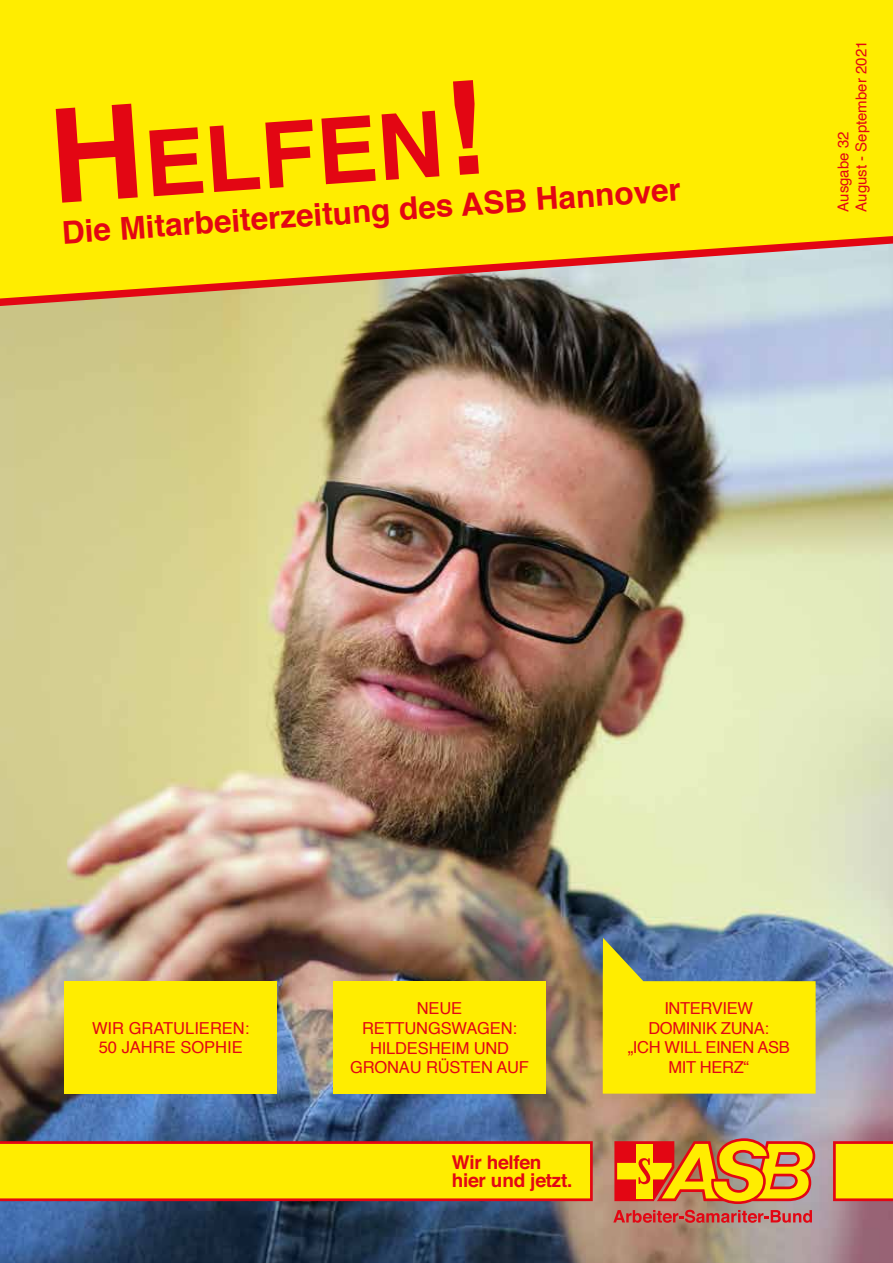
<style>
.page{position:relative;width:893px;height:1263px;background:#fff}
.page>*{position:absolute;margin:0;border:0;box-sizing:border-box;transform-origin:0 0}
.t1{font:700 91.35px "Helvetica";color:#e30613}
.t2{font:700 31.5px "Helvetica";color:#e30613}
.t3{font:700 18.9px/18.9px "Helvetica";letter-spacing:-.01em;color:#e30613}
.t4{font:16.5px/19.8px "Helvetica";letter-spacing:-.01em;color:#e30613;text-align:center}
.t5{font:15px/18px "Helvetica";color:#e30613}
.s1{font-size:130.5px}
</style>
<div class="page">
<img style="left:0;top:312px;width:893px;height:951px">
<svg style="left:0;top:0;width:893px;height:312px;background:#f4e014"></svg>
<svg style="left:613px;top:1210px;width:199px;height:13px;background:#c45a57"></svg>
<svg style="left:614px;top:1138px;width:201px;height:66px;background:#e08d25"></svg>
<svg style="left:0;top:1141px;width:593px;height:60px;background:#fbd702"></svg>
<svg style="left:833px;top:1141px;width:60px;height:60px;background:#face03"></svg>
<div style="left:64px;top:981px;width:212px;height:112px;background:#ffed00"></div>
<svg style="left:603px;top:938px;width:213px;height:156px;background:#d2ce2a"></svg>
<div style="left:333px;top:981px;width:213px;height:113px;background:#ffed00"></div>
<h1 class="t1" style="left:45px;top:98px;width:439px;rotate:-4deg"><span class="s1">H</span>elfen<span class="s1">!</span></h1>
<h2 class="t2" style="left:60px;top:207px;width:622px;rotate:-4deg">Die Mitarbeiterzeitung des ASB Hannover</h2>
<p class="t5" style="left:834px;top:212px;width:172px;rotate:-90deg">Ausgabe 32<br>August - September 2021</p>
<p class="t4" style="left:92px;top:1018px;width:159px">WIR GRATULIEREN:<br>50 JAHRE SOPHIE</p>
<p class="t4" style="left:350px;top:999px;width:180px">NEUE<br>RETTUNGSWAGEN:<br>HILDESHEIM UND<br>GRONAU RÜSTEN AUF</p>
<p class="t3" style="left:452px;top:1153px;width:122px">Wir helfen hier und jetzt.</p>
<p class="t4" style="left:628px;top:998px;width:164px">INTERVIEW<br>DOMINIK ZUNA:<br>„ICH WILL EINEN ASB<br>MIT HERZ“</p>
</div>
